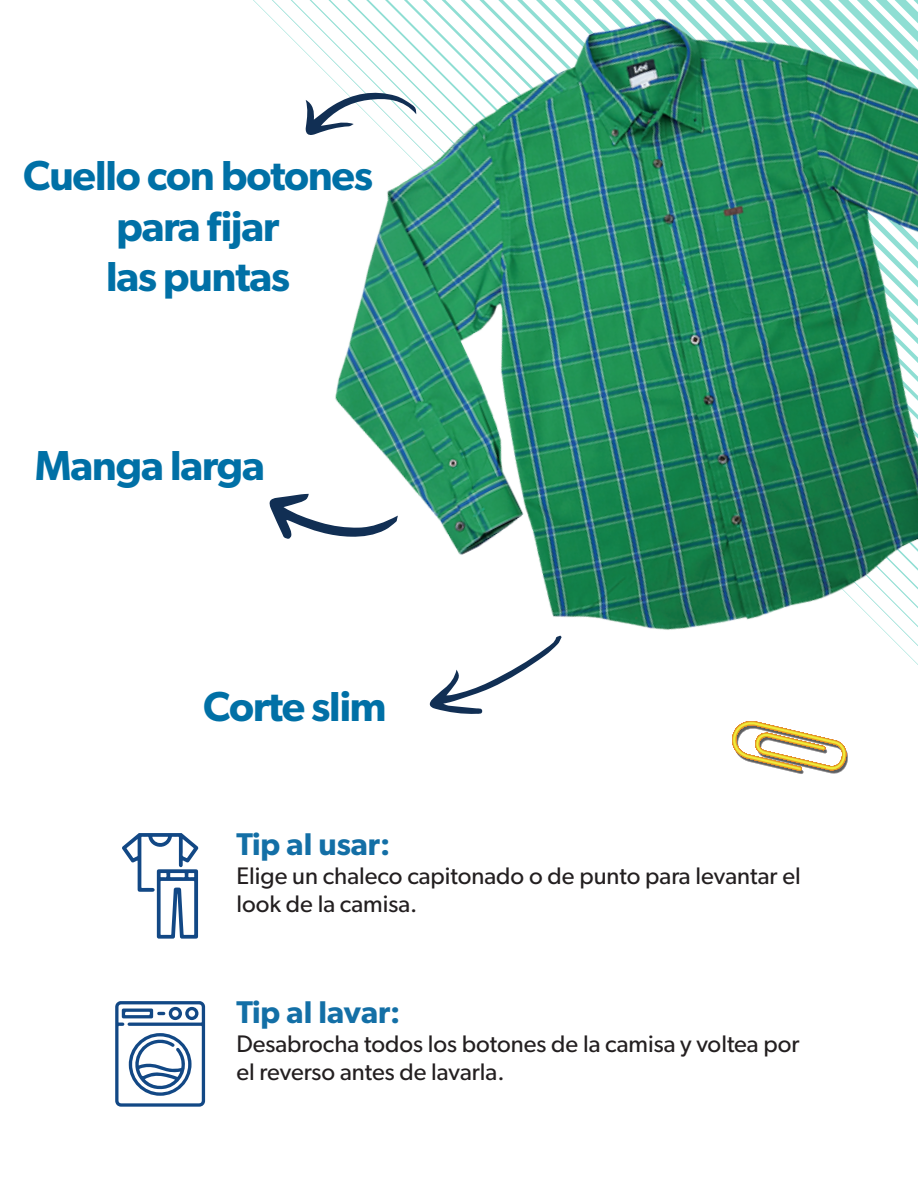
<style>
.page{position:relative;width:918px;height:1188px;background:#fff}
.page>*{position:absolute;margin:0;border:0;box-sizing:border-box;transform-origin:0 0}
.t1{font:600 42px/50.4px "Gibson";letter-spacing:-.025em;color:#0070a6;text-align:center}
.t2{font:600 31.5px "Gibson";color:#136fa6}
.t3{font:24px/28.8px "Gibson";color:#231f20}
</style>
<div class="page">
<svg style="left:122px;top:833px;width:77px;height:106px"></svg>
<svg style="left:115px;top:1001px;width:90px;height:106px"></svg>
<img style="left:253px;top:0;width:665px;height:665px">
<svg style="left:268px;top:494px;width:130px;height:45px"></svg>
<svg style="left:428px;top:636px;width:134px;height:78px"></svg>
<svg style="left:306px;top:89px;width:110px;height:46px"></svg>
<svg style="left:732px;top:721px;width:116px;height:53px"></svg>
<h1 class="t1" style="left:23px;top:150px;width:351px">Cuello con botones para fijar<br>las puntas</h1>
<h1 class="t1" style="left:35px;top:439px;width:231px">Manga larga</h1>
<h1 class="t1" style="left:203px;top:680px;width:185px">Corte slim</h1>
<h2 class="t2" style="left:236px;top:825px;width:156px">Tip al usar:</h2>
<p class="t3" style="left:236px;top:861px;width:566px">Elige un chaleco capitonado o de punto para levantar el look de la camisa.</p>
<h2 class="t2" style="left:236px;top:993px;width:166px">Tip al lavar:</h2>
<p class="t3" style="left:236px;top:1029px;width:565px">Desabrocha todos los botones de la camisa y voltea por el reverso antes de lavarla.</p>
</div>
